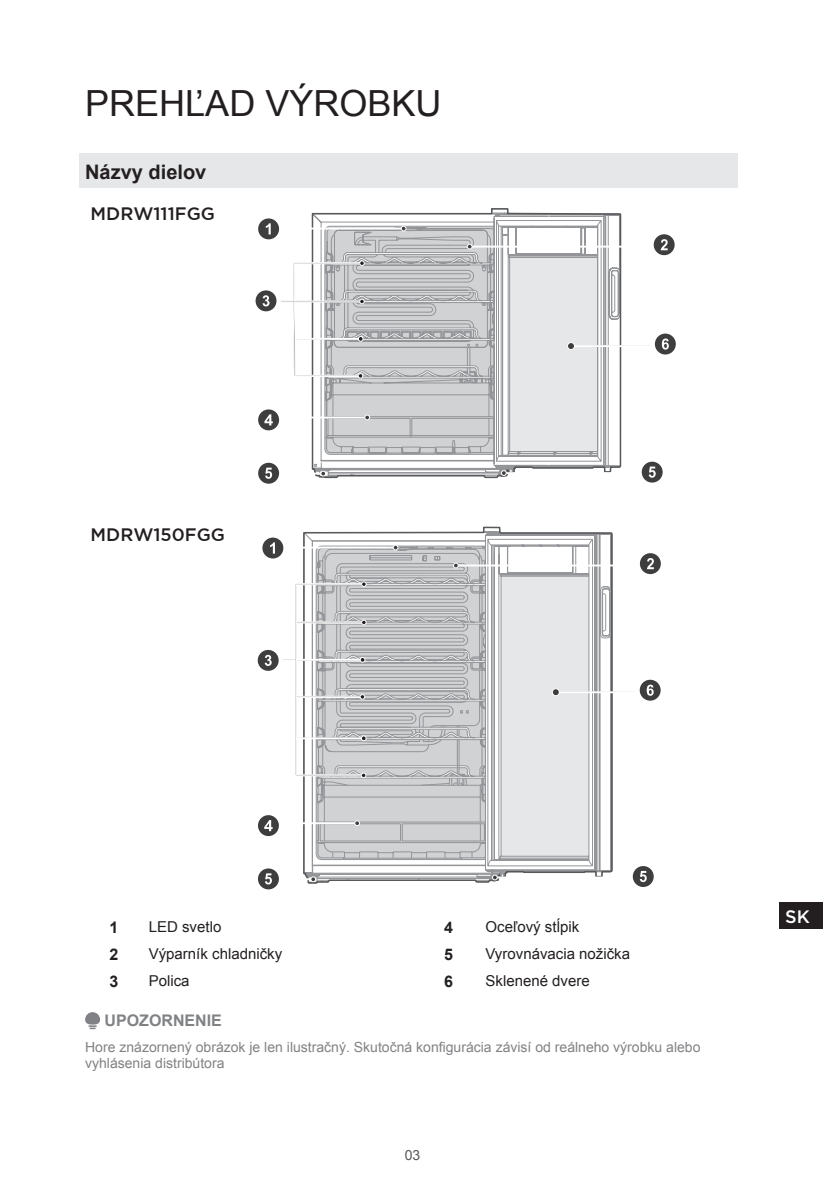
<style>
.page{position:relative;width:823px;height:1191px;background:#fff}
.page>*{position:absolute;margin:0;border:0;box-sizing:border-box;transform-origin:0 0}
.t1{font:36px "Arial";color:#231f20}
.t2{font:700 20px "Arial";color:#231f20}
.t3{font:500 18px "Gotham";color:#231f20}
.t4{font:500 18px "Gotham";color:#fff}
.t5{font:700 16px "Arial";color:#808285}
.t6{font:700 16px "Arial";color:#231f20}
.t7{font:15px "Arial";color:#231f20}
.t8{font:14px/16px "Arial";color:#808285}
.t9{font:14px "Arial";color:#57585a}
</style>
<div class="page">
<div style="left:779px;top:902px;width:43px;height:26px;background:#231f20"></div>
<div style="left:79px;top:153px;width:658px;height:34px;background:#e6e7e9"></div>
<svg style="left:85px;top:1012px;width:15px;height:17px"></svg>
<svg style="left:303px;top:208px;width:318px;height:676px"></svg>
<div style="left:567px;top:342px;width:7px;height:7px;background:#3e3e3f;border-radius:3px"></div>
<div style="left:567px;top:342px;width:7px;height:8px;border:1px solid #fff;border-radius:3px"></div>
<div style="left:654px;top:333px;width:21px;height:21px;background:#3e3e3f;border-radius:50%"></div>
<svg style="left:661px;top:338px;width:7px;height:12px"></svg>
<div style="left:552px;top:688px;width:7px;height:7px;background:#3e3e3f;border-radius:3px"></div>
<div style="left:552px;top:688px;width:7px;height:8px;border:1px solid #fff;border-radius:3px"></div>
<div style="left:639px;top:679px;width:21px;height:21px;background:#3e3e3f;border-radius:50%"></div>
<svg style="left:646px;top:684px;width:7px;height:12px"></svg>
<div style="left:258px;top:409px;width:21px;height:21px;background:#3e3e3f;border-radius:50%"></div>
<svg style="left:264px;top:414px;width:9px;height:11px"></svg>
<div style="left:258px;top:463px;width:21px;height:21px;background:#3e3e3f;border-radius:50%"></div>
<svg style="left:265px;top:467px;width:7px;height:12px"></svg>
<div style="left:258px;top:218px;width:21px;height:21px;background:#3e3e3f;border-radius:50%"></div>
<svg style="left:266px;top:223px;width:4px;height:11px"></svg>
<div style="left:255px;top:290px;width:21px;height:21px;background:#3e3e3f;border-radius:50%"></div>
<svg style="left:262px;top:295px;width:7px;height:11px"></svg>
<div style="left:262px;top:537px;width:21px;height:21px;background:#3e3e3f;border-radius:50%"></div>
<svg style="left:270px;top:542px;width:5px;height:11px"></svg>
<svg style="left:393px;top:545px;width:5px;height:5px"></svg>
<div style="left:653px;top:234px;width:21px;height:21px;background:#3e3e3f;border-radius:50%"></div>
<svg style="left:660px;top:239px;width:7px;height:11px"></svg>
<svg style="left:320px;top:471px;width:5px;height:5px"></svg>
<svg style="left:279px;top:226px;width:215px;height:228px"></svg>
<div style="left:257px;top:650px;width:21px;height:21px;background:#3e3e3f;border-radius:50%"></div>
<svg style="left:264px;top:655px;width:7px;height:11px"></svg>
<div style="left:639px;top:553px;width:21px;height:21px;background:#3e3e3f;border-radius:50%"></div>
<svg style="left:647px;top:558px;width:6px;height:11px"></svg>
<div style="left:258px;top:815px;width:21px;height:21px;background:#3e3e3f;border-radius:50%"></div>
<svg style="left:264px;top:820px;width:8px;height:11px"></svg>
<div style="left:258px;top:868px;width:21px;height:21px;background:#3e3e3f;border-radius:50%"></div>
<svg style="left:265px;top:873px;width:7px;height:11px"></svg>
<svg style="left:303px;top:876px;width:12px;height:5px"></svg>
<div style="left:284px;top:822px;width:73px;height:1px;border:1px solid #fff"></div>
<svg style="left:354px;top:820px;width:5px;height:5px"></svg>
<svg style="left:283px;top:563px;width:202px;height:215px;background:#c7c8ca"></svg>
<div style="left:641px;top:462px;width:21px;height:20px;background:#3e3e3f;border-radius:50%"></div>
<svg style="left:648px;top:466px;width:7px;height:12px"></svg>
<div style="left:503px;top:472px;width:133px;height:1px;border:1px solid #fff"></div>
<svg style="left:501px;top:470px;width:5px;height:5px"></svg>
<div style="left:632px;top:866px;width:21px;height:21px;background:#3e3e3f;border-radius:50%"></div>
<svg style="left:639px;top:871px;width:7px;height:11px"></svg>
<svg style="left:492px;top:875px;width:5px;height:5px"></svg>
<h1 class="t1" style="left:85px;top:80px;width:358px">PREHĽAD VÝROBKU</h1>
<h2 class="t2" style="left:85px;top:157px;width:123px">Názvy dielov</h2>
<p class="t3" style="left:91px;top:203px;width:126px">MDRW111FGG</p>
<p class="t3" style="left:91px;top:524px;width:136px">MDRW150FGG</p>
<p class="t6" style="left:110px;top:915px;width:10px">1</p>
<p class="t7" style="left:149px;top:916px;width:74px">LED svetlo</p>
<p class="t6" style="left:444px;top:915px;width:10px">4</p>
<p class="t7" style="left:485px;top:916px;width:95px">Oceľový stĺpik</p>
<p class="t6" style="left:110px;top:943px;width:10px">2</p>
<p class="t7" style="left:149px;top:944px;width:135px">Výparník chladničky</p>
<p class="t6" style="left:444px;top:943px;width:10px">5</p>
<p class="t7" style="left:485px;top:944px;width:146px">Vyrovnávacia nožička</p>
<p class="t6" style="left:110px;top:970px;width:10px">3</p>
<p class="t7" style="left:149px;top:971px;width:42px">Polica</p>
<p class="t6" style="left:444px;top:970px;width:10px">6</p>
<p class="t7" style="left:485px;top:971px;width:106px">Sklenené dvere</p>
<p class="t5" style="left:104px;top:1009px;width:119px">UPOZORNENIE</p>
<p class="t8" style="left:85px;top:1039px;width:616px">Hore znázornený obrázok je len ilustračný. Skutočná konfigurácia závisí od reálneho výrobku alebo vyhlásenia distribútora</p>
<p class="t9" style="left:404px;top:1146px;width:17px">03</p>
<p class="t4" style="left:784px;top:905px;width:26px">SK</p>
</div>
